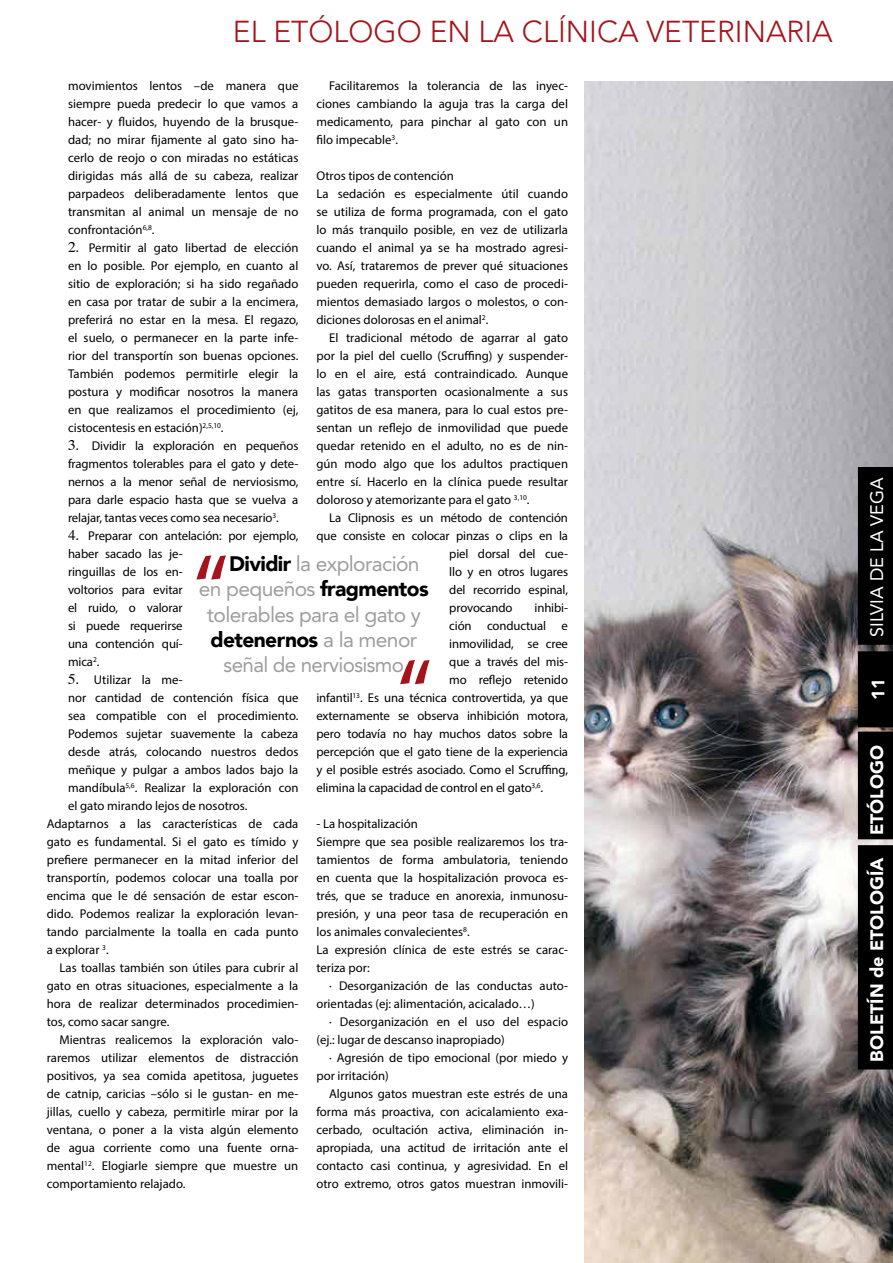
<style>
.page{position:relative;width:893px;height:1263px;background:#fff}
.page>*{position:absolute;margin:0;border:0;box-sizing:border-box;transform-origin:0 0}
.t1{font:99px "Myriad Pro";color:#a5131c}
.t2{font:300 30px "Avenir";color:#a5131c}
.t3{font:21px "Avenir";letter-spacing:-.03em;color:#9c9e9f}
.t4{font:900 21px "Avenir";letter-spacing:-.03em;color:#000}
.t5{font:900 18px "Avenir";color:#fff}
.t6{font:18px "Avenir";color:#fff}
.t7{font:12.75px/18px "Myriad Pro";color:#000;text-align:justify}
.s1{color:#fff}
.s2{font-weight:900;color:#000}
.s3{font-weight:400;color:#9c9e9f}
</style>
<div class="page">
<img style="left:585px;top:81px;width:308px;height:1182px">
<div style="left:858px;top:651px;width:35px;height:188px;background:#000"></div>
<div style="left:858px;top:467px;width:35px;height:178px;background:#000"></div>
<div style="left:858px;top:845px;width:35px;height:224px;background:#000"></div>
<h2 class="t2" style="left:45px;top:14px;width:539px"><span class="s1">ARTÍCU LOS</span> EL ETÓ LOGO EN LA CLÍNICA</h2>
<h2 class="t2" style="left:646px;top:14px;width:172px">VETERINARIA</h2>
<p class="t7" style="left:316px;top:77px;width:253px;text-indent:13px">Facilitaremos la tolerancia de las inyec&shy;ciones cambiando la aguja tras la carga del medicamento, para pinchar al gato con un filo impecable<sup>3</sup>.</p>
<p class="t7" style="left:316px;top:167px;width:253px;text-align:left">Otros tipos de contención<br>La sedación es especialmente útil cuando se utiliza de forma programada, con el gato lo más tranquilo posible, en vez de utilizarla cuando el animal ya se ha mostrado agresi&shy;vo. Así, trataremos de prever qué situaciones pueden requerirla, como el caso de procedi&shy;mientos demasiado largos o molestos, o con&shy;diciones dolorosas en el animal<sup>2</sup>.</p>
<p class="t7" style="left:316px;top:329px;width:253px;text-indent:13px">El tradicional método de agarrar al gato por la piel del cuello (Scruffing) y suspender&shy;lo en el aire, está contraindicado. Aunque las gatas transporten ocasionalmente a sus gatitos de esa manera, para lo cual estos pre&shy;sentan un reflejo de inmovilidad que puede quedar retenido en el adulto, no es de nin&shy;gún modo algo que los adultos practiquen entre sí. Hacerlo en la clínica puede resultar doloroso y atemorizante para el gato <sup>3,10</sup>.</p>
<p class="t7" style="left:329px;top:509px;width:240px">La Clipnosis es un método de contención</p>
<p class="t7" style="left:316px;top:527px;width:253px">que consiste en colocar pinzas o clips en la</p>
<p class="t7" style="left:449px;top:545px;width:120px">piel dorsal del cue-</p>
<p class="t7" style="left:449px;top:563px;width:120px">llo y en otros lugares</p>
<p class="t7" style="left:449px;top:581px;width:120px">del recorrido espinal,</p>
<p class="t7" style="left:449px;top:599px;width:65px">provocando</p>
<p class="t7" style="left:535px;top:599px;width:35px">inhibi-</p>
<p class="t7" style="left:449px;top:617px;width:120px">ción conductual e</p>
<p class="t7" style="left:449px;top:635px;width:120px">inmovilidad, se cree</p>
<p class="t7" style="left:449px;top:653px;width:120px">que a través del mis-</p>
<p class="t7" style="left:449px;top:671px;width:120px">mo reflejo retenido</p>
<p class="t7" style="left:316px;top:689px;width:253px">infantil<sup>13</sup>. Es una técnica controvertida, ya que</p>
<p class="t7" style="left:316px;top:707px;width:253px">externamente se observa inhibición motora,</p>
<p class="t7" style="left:316px;top:725px;width:253px">pero todavía no hay muchos datos sobre la</p>
<p class="t7" style="left:316px;top:743px;width:253px">percepción que el gato tiene de la experiencia</p>
<p class="t7" style="left:316px;top:761px;width:253px">y el posible estrés asociado. Como el Scruffing,</p>
<p class="t7" style="left:316px;top:779px;width:228px">elimina la capacidad de control en el gato<sup>3,6</sup>.</p>
<p class="t7" style="left:316px;top:815px;width:253px;text-align:left">- La hospitalización<br>Siempre que sea posible realizaremos los tra&shy;tamientos de forma ambulatoria, teniendo en cuenta que la hospitalización provoca es&shy;trés, que se traduce en anorexia, inmunosu&shy;presión, y una peor tasa de recuperación en los animales convalecientes<sup>8</sup>.<br>La expresión clínica de este estrés se carac&shy;teriza por:</p>
<p class="t7" style="left:316px;top:977px;width:253px;text-indent:13px">· Desorganización de las conductas auto&shy;orientadas (ej: alimentación, acicalado…)</p>
<p class="t7" style="left:316px;top:1013px;width:253px;text-indent:13px">· Desorganización en el uso del espacio (ej.: lugar de descanso inapropiado)</p>
<p class="t7" style="left:316px;top:1049px;width:253px;text-indent:13px">· Agresión de tipo emocional (por miedo y por irritación)</p>
<p class="t7" style="left:316px;top:1085px;width:253px;text-indent:13px">Algunos gatos muestran este estrés de una forma más proactiva, con acicalamiento exa&shy;cerbado, ocultación activa, eliminación in&shy;apropiada, una actitud de irritación ante el contacto casi continua, y agresividad. En el otro extremo, otros gatos muestran inmovili-</p>
<p class="t7" style="left:68px;top:77px;width:232px">movimientos lentos –de manera que siempre pueda predecir lo que vamos a hacer- y fluidos, huyendo de la brusque&shy;dad; no mirar fijamente al gato sino ha&shy;cerlo de reojo o con miradas no estáticas dirigidas más allá de su cabeza, realizar parpadeos deliberadamente lentos que transmitan al animal un mensaje de no confrontación<sup>6,8</sup>.</p>
<p class="t7" style="left:68px;top:239px;width:232px;text-indent:21px">Permitir al gato libertad de elección en lo posible. Por ejemplo, en cuanto al sitio de exploración; si ha sido regañado en casa por tratar de subir a la encimera, preferirá no estar en la mesa. El regazo, el suelo, o permanecer en la parte infe&shy;rior del transportín son buenas opciones.<br>También podemos permitirle elegir la postura y modificar nosotros la manera en que realizamos el procedimiento (ej, cistocentesis en estación)<sup>2,5,10</sup>.</p>
<p class="t7" style="left:68px;top:437px;width:232px">✓ Dividir la exploración en pequeños fragmentos tolerables para el gato y dete&shy;nernos a la menor señal de nerviosismo, para darle espacio hasta que se vuelva a relajar, tantas veces como sea necesario<sup>3</sup>.</p>
<p class="t7" style="left:68px;top:527px;width:232px">✔ Preparar con antelación: por ejemplo,</p>
<p class="t7" style="left:68px;top:545px;width:116px">haber sacado las je-</p>
<p class="t7" style="left:68px;top:563px;width:116px">ringuillas de los en-</p>
<p class="t7" style="left:68px;top:581px;width:116px">voltorios para evitar</p>
<p class="t7" style="left:68px;top:599px;width:116px">el ruido, o valorar</p>
<p class="t7" style="left:68px;top:617px;width:116px">si puede requerirse</p>
<p class="t7" style="left:68px;top:635px;width:116px">una contención quí-</p>
<p class="t7" style="left:68px;top:653px;width:33px">mica<sup>2</sup>.</p>
<p class="t7" style="left:94px;top:671px;width:90px">Utilizar la me-</p>
<p class="t7" style="left:68px;top:689px;width:232px">nor cantidad de contención física que</p>
<p class="t7" style="left:68px;top:707px;width:232px">sea compatible con el procedimiento.</p>
<p class="t7" style="left:68px;top:725px;width:232px">Podemos sujetar suavemente la cabeza</p>
<p class="t7" style="left:68px;top:743px;width:232px">desde atrás, colocando nuestros dedos</p>
<p class="t7" style="left:68px;top:761px;width:232px">meñique y pulgar a ambos lados bajo la</p>
<p class="t7" style="left:68px;top:779px;width:232px">mandíbula<sup>5,6</sup>. Realizar la exploración con</p>
<p class="t7" style="left:68px;top:797px;width:181px">el gato mirando lejos de nosotros.</p>
<p class="t7" style="left:47px;top:815px;width:253px">Adaptarnos a las características de cada</p>
<p class="t7" style="left:47px;top:833px;width:253px">gato es fundamental. Si el gato es tímido y</p>
<p class="t7" style="left:47px;top:851px;width:253px">prefiere permanecer en la mitad inferior del</p>
<p class="t7" style="left:47px;top:869px;width:253px">transportín, podemos colocar una toalla por</p>
<p class="t7" style="left:47px;top:887px;width:253px">encima que le dé sensación de estar escon-</p>
<p class="t7" style="left:47px;top:905px;width:253px">dido. Podemos realizar la exploración levan-</p>
<p class="t7" style="left:47px;top:923px;width:253px">tando parcialmente la toalla en cada punto</p>
<p class="t7" style="left:47px;top:941px;width:63px">a explorar <sup>3</sup>.</p>
<p class="t7" style="left:60px;top:959px;width:240px">Las toallas también son útiles para cubrir al</p>
<p class="t7" style="left:47px;top:977px;width:253px">gato en otras situaciones, especialmente a la</p>
<p class="t7" style="left:47px;top:995px;width:253px">hora de realizar determinados procedimien-</p>
<p class="t7" style="left:47px;top:1013px;width:124px">tos, como sacar sangre.</p>
<p class="t7" style="left:60px;top:1031px;width:240px">Mientras realicemos la exploración valo-</p>
<p class="t7" style="left:47px;top:1049px;width:253px">raremos utilizar elementos de distracción</p>
<p class="t7" style="left:47px;top:1067px;width:253px">positivos, ya sea comida apetitosa, juguetes</p>
<p class="t7" style="left:47px;top:1085px;width:253px">de catnip, caricias –sólo si le gustan- en me-</p>
<p class="t7" style="left:47px;top:1103px;width:253px">jillas, cuello y cabeza, permitirle mirar por la</p>
<p class="t7" style="left:47px;top:1121px;width:253px">ventana, o poner a la vista algún elemento</p>
<p class="t7" style="left:47px;top:1139px;width:253px">de agua corriente como una fuente orna-</p>
<p class="t7" style="left:47px;top:1157px;width:253px">mental<sup>12</sup>. Elogiarle siempre que muestre un</p>
<p class="t7" style="left:47px;top:1175px;width:140px">comportamiento relajado.</p>
<h1 class="t1" style="left:193px;top:529px;width:37px">“</h1>
<h3 class="t3" style="left:229px;top:552px;width:192px"><span class="s2">Dividir</span> la exploración</h3>
<h3 class="t3" style="left:199px;top:577px;width:231px">en pequeños <span class="s2">fragmentos</span></h3>
<h3 class="t3" style="left:207px;top:602px;width:216px">tolerables para el gato y</h3>
<h3 class="t4" style="left:210px;top:621px;width:208px">detenernos <span class="s3">a la menor</span></h3>
<h3 class="t3" style="left:224px;top:652px;width:182px">señal de nerviosismo</h3>
<h1 class="t1" style="left:397px;top:634px;width:37px">“</h1>
<h3 class="t6" style="left:867px;top:637px;width:161px;rotate:-90deg">SILVIA DE LA VEGA</h3>
<h3 class="t5" style="left:863px;top:700px;width:23px;rotate:-90deg">11</h3>
<h3 class="t5" style="left:862px;top:835px;width:92px;rotate:-90deg">ETÓLOGO</h3>
<h3 class="t5" style="left:862px;top:1061px;width:206px;rotate:-90deg">BOLETÍN de ETOLOGÍA</h3>
</div>
